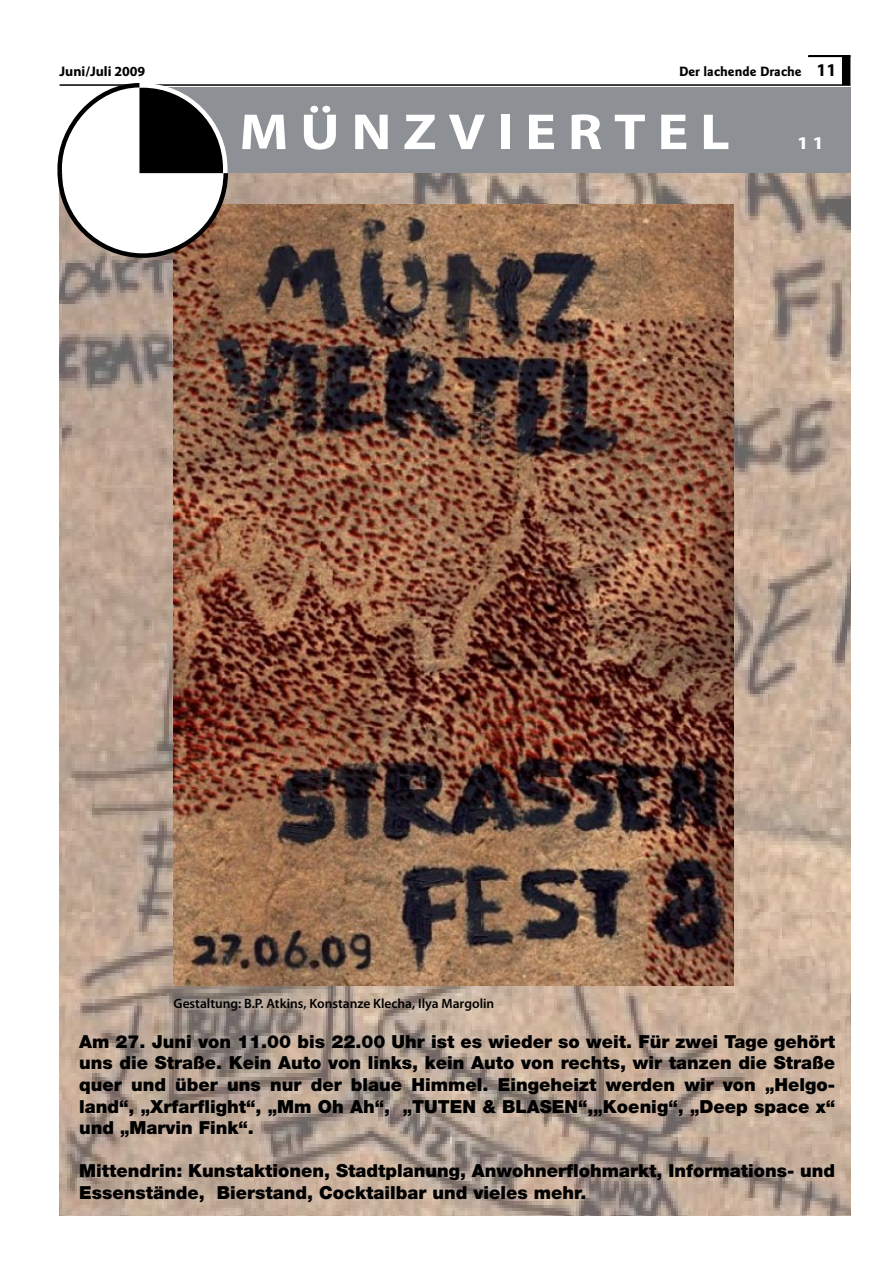
<style>
.page{position:relative;width:893px;height:1263px;background:#fff}
.page>*{position:absolute;margin:0;border:0;box-sizing:border-box;transform-origin:0 0}
.t1{font:700 51px "Myriad Pro";letter-spacing:.2em;color:#fff;scale:1.14 1}
.t2{font:900 18px/21.6px "Helvetica Neue";color:#000;text-align:justify}
.t3{font:700 18px "Myriad Pro";color:#fff;scale:1.14 1}
.t4{font:700 13.95px "Goudy Sans";color:#000}
.t5{font:700 13.95px "Myriad Pro";color:#000}
.t6{font:600 13.5px "Myriad Pro";color:#000}
.s1{font-family:"Myriad Pro";font-size:18px}
</style>
<div class="page">
<hr style="left:60px;top:84px;width:790px;height:2px;background:#000">
<div style="left:843px;top:56px;width:7px;height:28px;background:#000"></div>
<div style="left:842px;top:55px;width:8px;height:30px;border:2px solid #000"></div>
<div style="left:808px;top:55px;width:42px;height:2px;border:2px solid #000"></div>
<img style="left:60px;top:172px;width:790px;height:1044px">
<img style="left:174px;top:205px;width:559px;height:781px">
<div style="left:147px;top:87px;width:704px;height:85px;background:#8d9095"></div>
<svg style="left:57px;top:83px;width:173px;height:177px"></svg>
<p class="t5" style="left:60px;top:63px;width:87px">Juni/Juli 2009</p>
<p class="t4" style="left:679px;top:63px;width:159px">Der lachende Drache <span class="s1">11</span></p>
<h1 class="t1" style="left:239px;top:99px;width:432px">MÜNZVIERTEL</h1>
<p class="t3" style="left:797px;top:131px;width:25px">11</p>
<p class="t6" style="left:174px;top:995px;width:322px">Gestaltung: B.P. Atkins, Konstanze Klecha, Ilya Margolin</p>
<p class="t2" style="left:79px;top:1030px;width:758px">Am 27. Juni von 11.00 bis 22.00 Uhr ist es wieder so weit. Für zwei Tage gehört uns die Straße. Kein Auto von links, kein Auto von rechts, wir tanzen die Straße quer und über uns nur der blaue Himmel. Eingeheizt werden wir von „Helgo&shy;land“, „Xrfarflight“, „Mm Oh Ah“, „TUTEN &amp; BLASEN“,„Koenig“, „Deep space x“ und „Marvin Fink“.</p>
<p class="t2" style="left:79px;top:1160px;width:758px">Mittendrin: Kunstaktionen, Stadtplanung, Anwohnerflohmarkt, Informations- und<br>Essenstände, Bierstand, Cocktailbar und vieles mehr.</p>
</div>
